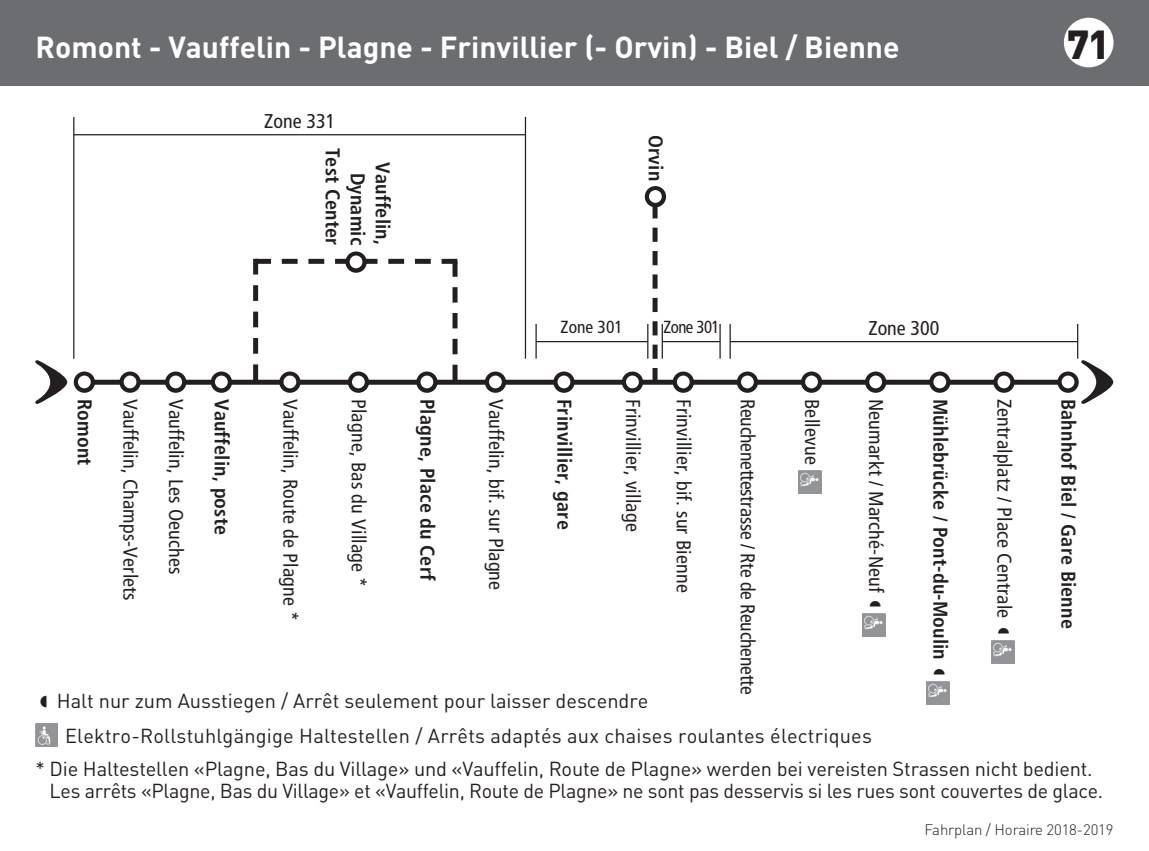
<style>
.page{position:relative;width:1149px;height:851px;background:#fff}
.page>*{position:absolute;margin:0;border:0;box-sizing:border-box;transform-origin:0 0}
.t1{font:900 40px "DIN";color:#231f20}
.t2{font:700 30px "DIN";color:#fff}
.t3{font:20px/32.5px "DIN";letter-spacing:-.01em;color:#231f20}
.t4{font:condensed 20px "Frutiger";letter-spacing:.01em;color:#231f20}
.t5{font:700 condensed 20px/25px "Frutiger";letter-spacing:.01em;color:#231f20;text-align:right}
.t6{font:condensed 20px "Frutiger";letter-spacing:-.01em;color:#231f20}
.t7{font:condensed 17.5px "Frutiger";letter-spacing:-.015em;color:#231f20}
.t8{font:condensed 17.5px "Frutiger";letter-spacing:-.015em;color:#231f20;scale:.96 1}
.t9{font:300 15px "DIN";letter-spacing:-.01em;color:#231f20}
</style>
<div class="page">
<div style="left:0;top:0;width:1148px;height:85px;background:#6c6d70"></div>
<div style="left:1063px;top:18px;width:50px;height:49px;background:#fff;border-radius:50%"></div>
<div style="left:81px;top:379px;width:988px;height:5px;background:#231f20"></div>
<svg style="left:1081px;top:360px;width:31px;height:43px"></svg>
<svg style="left:35px;top:360px;width:32px;height:43px"></svg>
<svg style="left:74px;top:371px;width:21px;height:22px"></svg>
<div style="left:78px;top:375px;width:13px;height:13px;background:#fff;border-radius:50%"></div>
<svg style="left:211px;top:371px;width:21px;height:22px"></svg>
<div style="left:215px;top:375px;width:13px;height:13px;background:#fff;border-radius:50%"></div>
<svg style="left:279px;top:371px;width:21px;height:22px"></svg>
<div style="left:283px;top:375px;width:13px;height:13px;background:#fff;border-radius:50%"></div>
<svg style="left:119px;top:371px;width:22px;height:22px"></svg>
<div style="left:124px;top:375px;width:12px;height:13px;background:#fff;border-radius:50%"></div>
<svg style="left:165px;top:371px;width:21px;height:22px"></svg>
<div style="left:169px;top:375px;width:13px;height:13px;background:#fff;border-radius:50%"></div>
<svg style="left:348px;top:371px;width:21px;height:22px"></svg>
<div style="left:352px;top:375px;width:12px;height:13px;background:#fff;border-radius:50%"></div>
<svg style="left:416px;top:371px;width:21px;height:22px"></svg>
<div style="left:420px;top:375px;width:13px;height:13px;background:#fff;border-radius:50%"></div>
<svg style="left:484px;top:371px;width:22px;height:22px"></svg>
<div style="left:489px;top:375px;width:12px;height:13px;background:#fff;border-radius:50%"></div>
<svg style="left:553px;top:371px;width:21px;height:22px"></svg>
<div style="left:557px;top:375px;width:13px;height:13px;background:#fff;border-radius:50%"></div>
<svg style="left:621px;top:371px;width:22px;height:22px"></svg>
<div style="left:626px;top:375px;width:12px;height:13px;background:#fff;border-radius:50%"></div>
<svg style="left:736px;top:371px;width:21px;height:22px"></svg>
<svg style="left:740px;top:375px;width:13px;height:13px"></svg>
<svg style="left:672px;top:371px;width:21px;height:22px"></svg>
<div style="left:676px;top:375px;width:13px;height:13px;background:#fff;border-radius:50%"></div>
<svg style="left:1057px;top:371px;width:21px;height:22px"></svg>
<div style="left:1061px;top:375px;width:13px;height:13px;background:#fff;border-radius:50%"></div>
<svg style="left:652px;top:207px;width:5px;height:173px"></svg>
<svg style="left:644px;top:186px;width:22px;height:21px"></svg>
<div style="left:648px;top:190px;width:13px;height:13px;background:#fff;border-radius:50%"></div>
<hr style="left:729px;top:324px;width:1px;height:34px;background:#231f20">
<hr style="left:1076px;top:324px;width:1px;height:34px;background:#231f20">
<hr style="left:730px;top:341px;width:347px;height:1px;background:#231f20">
<hr style="left:647px;top:324px;width:1px;height:34px;background:#231f20">
<hr style="left:536px;top:341px;width:111px;height:1px;background:#231f20">
<hr style="left:535px;top:324px;width:1px;height:34px;background:#231f20">
<hr style="left:719px;top:324px;width:1px;height:34px;background:#231f20">
<hr style="left:661px;top:324px;width:1px;height:34px;background:#231f20">
<hr style="left:662px;top:341px;width:58px;height:1px;background:#231f20">
<hr style="left:73px;top:117px;width:1px;height:241px;background:#231f20">
<hr style="left:524px;top:117px;width:2px;height:241px;background:#231f20">
<hr style="left:74px;top:134px;width:451px;height:1px;background:#231f20">
<svg style="left:253px;top:259px;width:204px;height:121px"></svg>
<svg style="left:345px;top:251px;width:21px;height:22px"></svg>
<div style="left:349px;top:255px;width:13px;height:13px;background:#fff;border-radius:50%"></div>
<svg style="left:800px;top:371px;width:22px;height:22px"></svg>
<svg style="left:804px;top:375px;width:13px;height:13px"></svg>
<img style="left:798px;top:471px;width:23px;height:22px">
<img style="left:35px;top:723px;width:23px;height:23px">
<svg style="left:993px;top:371px;width:21px;height:22px"></svg>
<div style="left:997px;top:375px;width:12px;height:13px;background:#fff;border-radius:50%"></div>
<img style="left:991px;top:640px;width:22px;height:23px">
<svg style="left:928px;top:371px;width:22px;height:22px"></svg>
<div style="left:933px;top:375px;width:12px;height:13px;background:#fff;border-radius:50%"></div>
<img style="left:926px;top:681px;width:23px;height:23px">
<svg style="left:864px;top:371px;width:22px;height:22px"></svg>
<div style="left:869px;top:375px;width:12px;height:13px;background:#fff;border-radius:50%"></div>
<img style="left:862px;top:613px;width:23px;height:23px">
<h2 class="t2" style="left:35px;top:28px;width:865px">Romont - Vauffelin - Plagne - Frinvillier (- Orvin) - Biel / Bienne</h2>
<h1 class="t1" style="left:1066px;top:18px;width:44px">71</h1>
<p class="t4" style="left:264px;top:110px;width:73px">Zone 331</p>
<p class="t5" style="left:395px;top:148px;width:99px;rotate:90deg">Vauffelin,<br>Dynamic<br>Test Center</p>
<p class="t5" style="left:668px;top:135px;width:47px;rotate:90deg">Orvin</p>
<p class="t7" style="left:560px;top:317px;width:64px">Zone 301</p>
<p class="t8" style="left:663px;top:317px;width:60px">Zone 301</p>
<p class="t4" style="left:868px;top:317px;width:73px">Zone 300</p>
<p class="t5" style="left:97px;top:399px;width:68px;rotate:90deg">Romont</p>
<p class="t4" style="left:142px;top:399px;width:203px;rotate:90deg">Vauffelin, Champs-Verlets</p>
<p class="t4" style="left:188px;top:399px;width:177px;rotate:90deg">Vauffelin, Les Oeuches</p>
<p class="t5" style="left:234px;top:399px;width:138px;rotate:90deg">Vauffelin, poste</p>
<p class="t4" style="left:302px;top:399px;width:223px;rotate:90deg">Vauffelin, Route de Plagne *</p>
<p class="t4" style="left:370px;top:399px;width:190px;rotate:90deg">Plagne, Bas du Village *</p>
<p class="t5" style="left:440px;top:399px;width:183px;rotate:90deg">Plagne, Place du Cerf</p>
<p class="t4" style="left:507px;top:399px;width:193px;rotate:90deg">Vauffelin, bif. sur Plagne</p>
<p class="t5" style="left:576px;top:399px;width:132px;rotate:90deg">Frinvillier, gare</p>
<p class="t4" style="left:644px;top:399px;width:134px;rotate:90deg">Frinvillier, village</p>
<p class="t4" style="left:695px;top:399px;width:195px;rotate:90deg">Frinvillier, bif. sur Bienne</p>
<p class="t6" style="left:759px;top:399px;width:297px;rotate:90deg">Reuchenettestrasse / Rte de Reuchenette</p>
<p class="t5" style="left:1080px;top:399px;width:231px;rotate:90deg">Bahnhof Biel / Gare Bienne</p>
<p class="t4" style="left:1015px;top:399px;width:221px;rotate:90deg">Zentralplatz / Place Centrale</p>
<p class="t5" style="left:952px;top:399px;width:262px;rotate:90deg">Mühlebrücke / Pont-du-Moulin</p>
<p class="t4" style="left:823px;top:399px;width:67px;rotate:90deg">Bellevue</p>
<p class="t4" style="left:887px;top:399px;width:195px;rotate:90deg">Neumarkt / Marché-Neuf</p>
<p class="t3" style="left:57px;top:684px;width:593px">Halt nur zum Ausstiegen / Arrêt seulement pour laisser descendre</p>
<p class="t3" style="left:35px;top:719px;width:1058px;text-indent:30px">Elektro-Rollstuhlgängige Haltestellen / Arrêts adaptés aux chaises roulantes électriques<br>* Die Haltestellen «Plagne, Bas du Village» und «Vauffelin, Route de Plagne» werden bei vereisten Strassen nicht bedient.</p>
<p class="t3" style="left:50px;top:774px;width:1054px">Les arrêts «Plagne, Bas du Village» et «Vauffelin, Route de Plagne» ne sont pas desservis si les rues sont couvertes de glace.</p>
<p class="t9" style="left:924px;top:819px;width:190px">Fahrplan / Horaire 2018-2019</p>
</div>
